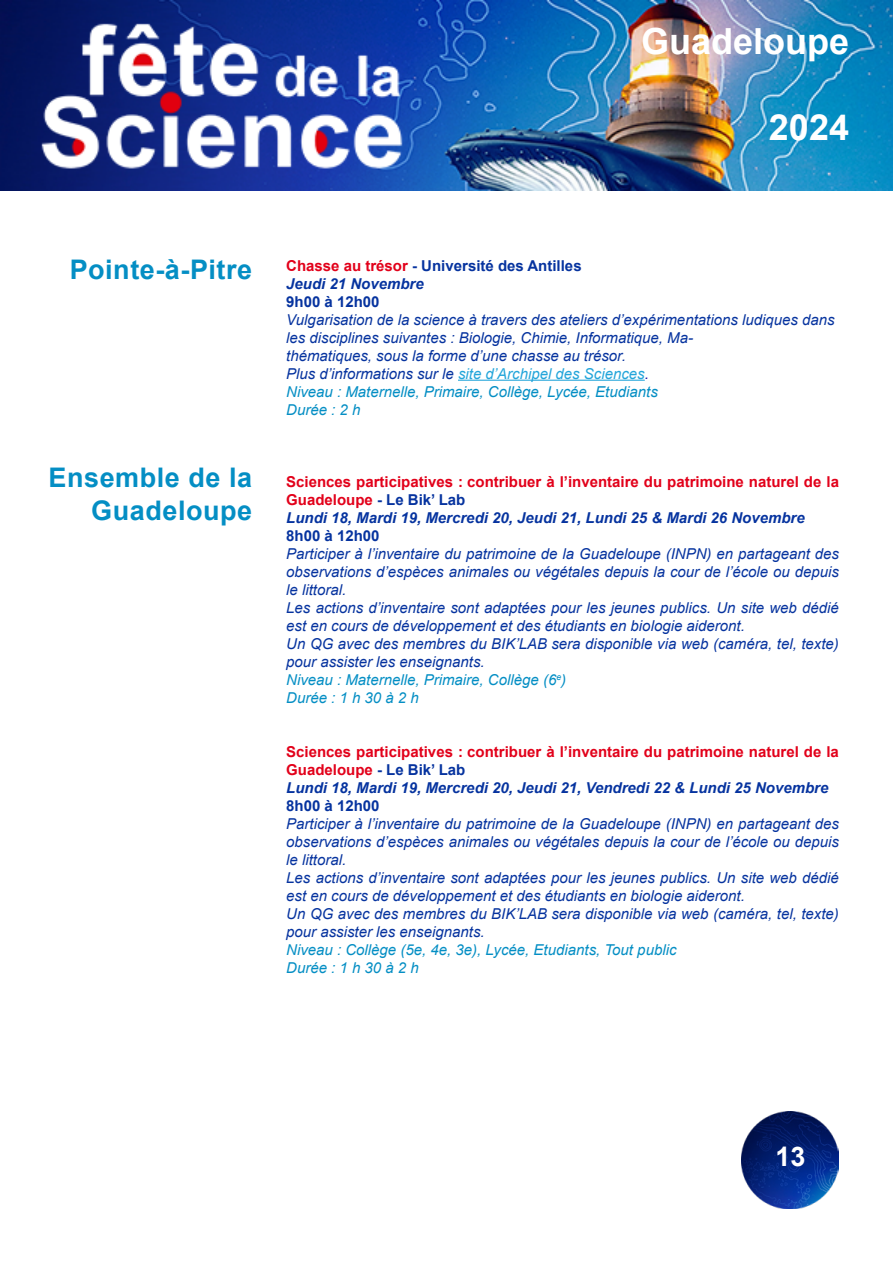
<style>
.page{position:relative;width:893px;height:1263px;background:#fff}
.page>*{position:absolute;margin:0;border:0;box-sizing:border-box;transform-origin:0 0}
.t1{font:700 36px "Arial";color:#fff}
.t2{font:700 27px/32.4px "Arial";letter-spacing:.02em;color:#048ec4;text-align:right}
.t3{font:700 27px "Arial";color:#fff}
.t4{font:italic 15px/18px "Arial";color:#06339f}
.t5{font:700 15px/18px "Arial";color:#e2001a}
.t6{font:700 15px/18px "Arial";color:#06339f}
.t7{font:italic 15px/18px "Arial";color:#048ec4}
.s1{color:#e2001a}
.s2{font-style:italic}
.s3{color:#23a5da}
.s4{color:#1a13aa}
.s5{color:#048ec4}
.s6{color:#06339f}
.s7{font-style:italic;color:#06339f}
</style>
<div class="page">
<img style="left:0;top:0;width:893px;height:190px">
<img style="left:741px;top:1111px;width:98px;height:98px">
<hr style="left:458px;top:380px;width:187px;height:1px;background:#23a5da">
<h1 class="t1" style="left:641px;top:16px;width:210px">Guadeloupe</h1>
<h1 class="t1" style="left:769px;top:102px;width:82px">2024</h1>
<h2 class="t2" style="left:70px;top:253px;width:184px">Pointe-à-Pitre</h2>
<h2 class="t2" style="left:49px;top:462px;width:205px">Ensemble de la<br>Guadeloupe</h2>
<p class="t6" style="left:286px;top:256px;width:297px"><span class="s1">Chasse au trésor</span> - Université des Antilles<br><span class="s2">Jeudi 21 Novembre</span></p>
<p class="t6" style="left:286px;top:292px;width:95px">9h00 à 12h00</p>
<p class="t4" style="left:286px;top:311px;width:550px">Vulgarisation de la science à travers des ateliers d’expérimentations ludiques dans les disciplines suivantes : Biologie, Chimie, Informatique, Ma-<br>thématiques, sous la forme d’une chasse au trésor.<br>Plus d’informations sur le <span class="s3">site d’Archipel des Sciences</span><span class="s4">.<br></span><span class="s5">Niveau : Maternelle, Primaire, Collège, Lycée, Etudiants<br>Durée : 2 h</span></p>
<p class="t5" style="left:286px;top:472px;width:554px">Sciences participatives : contribuer à l’inventaire du patrimoine naturel de la<br>Guadeloupe <span class="s6">- Le Bik’ Lab<br></span><span class="s7">Lundi 18, Mardi 19, Mercredi 20, Jeudi 21, Lundi 25 &amp; Mardi 26 Novembre</span></p>
<p class="t6" style="left:286px;top:526px;width:95px">8h00 à 12h00</p>
<p class="t4" style="left:286px;top:545px;width:554px">Participer à l’inventaire du patrimoine de la Guadeloupe (INPN) en partageant des observations d’espèces animales ou végétales depuis la cour de l’école ou depuis le littoral.<br>Les actions d’inventaire sont adaptées pour les jeunes publics. Un site web dédié est en cours de développement et des étudiants en biologie aideront.<br>Un QG avec des membres du BIK’LAB sera disponible via web (caméra, tel, texte) pour assister les enseignants.<br><span class="s5">Niveau : Maternelle, Primaire, Collège (6</span><sup>e</sup><span class="s5">)<br>Durée : 1 h 30 à 2 h</span></p>
<p class="t5" style="left:286px;top:742px;width:554px">Sciences participatives : contribuer à l’inventaire du patrimoine naturel de la<br>Guadeloupe <span class="s6">- Le Bik’ Lab<br></span><span class="s7">Lundi 18, Mardi 19, Mercredi 20, Jeudi 21, Vendredi 22 &amp; Lundi 25 Novembre</span></p>
<p class="t6" style="left:286px;top:796px;width:95px">8h00 à 12h00</p>
<p class="t4" style="left:286px;top:815px;width:554px">Participer à l’inventaire du patrimoine de la Guadeloupe (INPN) en partageant des observations d’espèces animales ou végétales depuis la cour de l’école ou depuis le littoral.<br>Les actions d’inventaire sont adaptées pour les jeunes publics. Un site web dédié est en cours de développement et des étudiants en biologie aideront.<br>Un QG avec des membres du BIK’LAB sera disponible via web (caméra, tel, texte) pour assister les enseignants.</p>
<p class="t7" style="left:286px;top:941px;width:392px">Niveau : Collège (5e, 4e, 3e), Lycée, Etudiants, Tout public<br>Durée : 1 h 30 à 2 h</p>
<h2 class="t3" style="left:775px;top:1138px;width:32px">13</h2>
</div>
